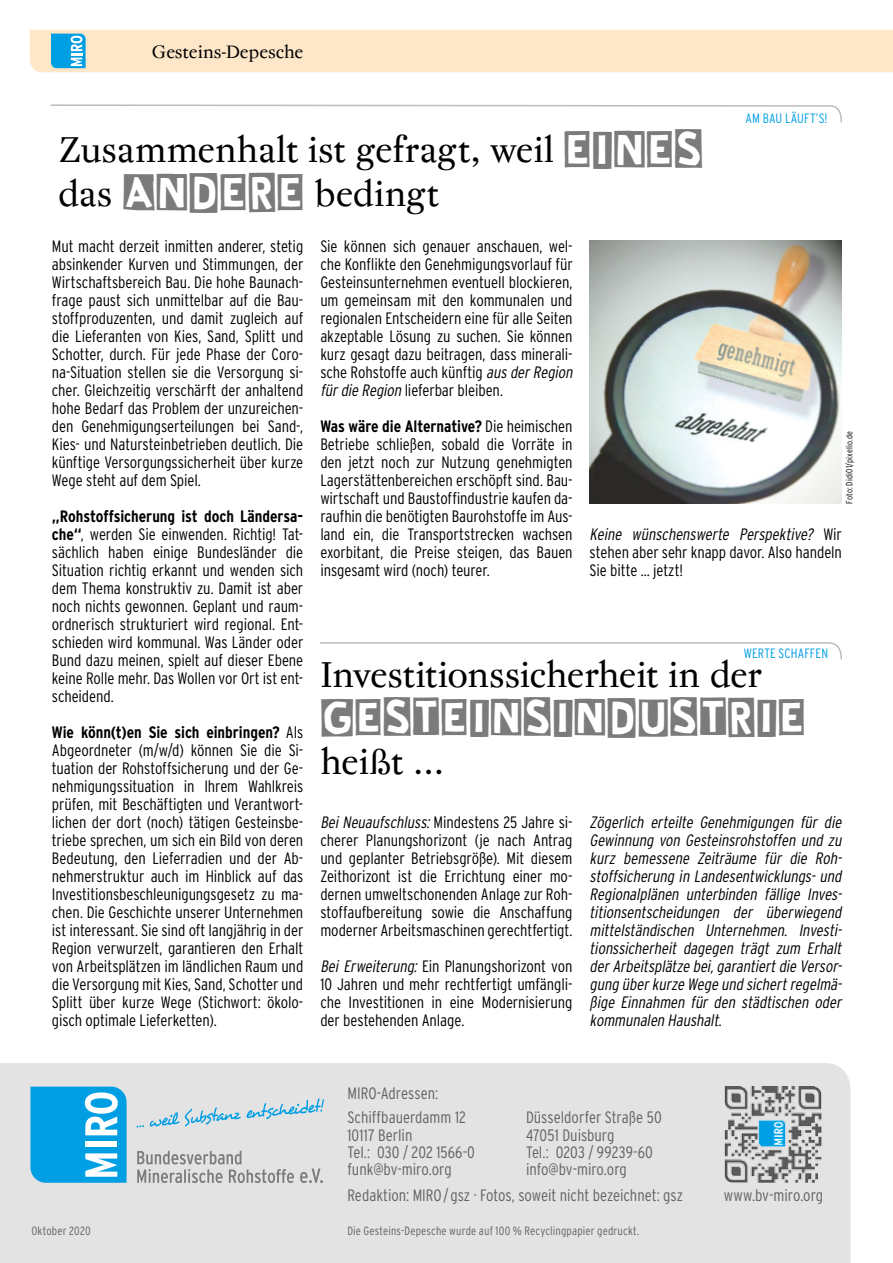
<style>
.page{position:relative;width:893px;height:1263px;background:#fff}
.page>*{position:absolute;margin:0;border:0;box-sizing:border-box;transform-origin:0 0}
.Überschrift{font:36px/47.7px "Regent Pro";letter-spacing:-.005em;color:#000}
.t1{font:18px "Regent Pro";letter-spacing:-.005em;color:#000}
.grund{font:300 condensed 16.5px/18px "Interstate";letter-spacing:-.005em;color:#000;text-align:justify}
.grund-2{font:italic 300 condensed 16.5px/18px "Interstate";color:#000;text-align:justify}
.grund-3{font:300 condensed 16.5px "Interstate";color:#626261}
.grund-4{font:300 condensed 13.5px "Interstate";letter-spacing:.01em;color:#009ee3}
.grund-5{font:300 condensed 12px "Interstate";letter-spacing:.015em;color:#626261}
.BU{font:300 condensed 9px "Interstate";letter-spacing:.02em;color:#000}
.s1{font-family:"Linotype Cutter";color:#7a7b7a}
.s2{font-style:italic}
.s3{font-weight:700}
</style>
<div class="page">
<div style="left:30px;top:30px;width:863px;height:42px;background:#fee6c8"></div>
<div style="left:0;top:1063px;width:850px;height:200px;background:#e3e3e3"></div>
<svg style="left:30px;top:1086px;width:97px;height:97px;background:#2fafe7"></svg>
<svg style="left:137px;top:1150px;width:186px;height:33px;background:#c9cac9"></svg>
<svg style="left:137px;top:1125px;width:7px;height:2px"></svg>
<svg style="left:150px;top:1107px;width:91px;height:19px;background:#b6d5e3"></svg>
<svg style="left:247px;top:1098px;width:77px;height:21px;background:#b7d5e3"></svg>
<img style="left:724px;top:1086px;width:100px;height:98px">
<svg style="left:319px;top:642px;width:523px;height:18px"></svg>
<svg style="left:50px;top:104px;width:792px;height:19px"></svg>
<img style="left:590px;top:240px;width:252px;height:264px">
<p class="t1" style="left:152px;top:41px;width:153px">Gesteins-Depesche</p>
<p class="grund-4" style="left:745px;top:110px;width:83px">AM BAU LÄUFT’S!</p>
<p class="Überschrift" style="left:58px;top:130px;width:647px;line-height:43.2px">Zusammenhalt ist gefragt, weil <span class="s1">EINES </span>das <span class="s1">ANDERE</span> bedingt</p>
<p class="grund" style="left:320px;top:237px;width:257px;text-align:left">Sie können sich genauer anschauen, wel&shy;che Konflikte den Genehmigungsvorlauf für Gesteinsunternehmen eventuell blockieren, um gemeinsam mit den kommunalen und regionalen Entscheidern eine für alle Seiten akzeptable Lösung zu suchen. Sie können kurz gesagt dazu beitragen, dass minerali&shy;sche Rohstoffe auch künftig <span class="s2">ausderRegion fürdie Region</span> lieferbar bleiben.</p>
<p class="grund" style="left:320px;top:417px;width:254px"><span class="s3">Was wäre die Alternative?</span> Die heimischen Betriebe schließen, sobald die Vorräte in den jetzt noch zur Nutzung genehmigten Lagerstättenbereichen erschöpft sind. Bau&shy;wirtschaft und Baustoffindustrie kaufen da&shy;raufhin die benötigten Baurohstoffe im Aus&shy;land ein, die Transportstrecken wachsen exorbitant, die Preise steigen, das Bauen insgesamt wird (noch) teurer.</p>
<p class="grund" style="left:52px;top:237px;width:253px">Mut macht derzeit inmitten anderer, stetig absinkender Kurven und Stimmungen, der Wirtschaftsbereich Bau. Die hohe Baunach&shy;frage paust sich unmittelbar auf die Bau&shy;stoffproduzenten, und damit zugleich auf die Lieferanten von Kies, Sand, Splitt und Schotter, durch. Für jede Phase der Coro&shy;na-Situation stellen sie die Versorgung si&shy;cher. Gleichzeitig verschärft der anhaltend hohe Bedarf das Problem der unzureichen&shy;den Genehmigungserteilungen bei Sand-, Kies- und Natursteinbetrieben deutlich. Die künftige Versorgungssicherheit über kurze Wege steht auf dem Spiel.</p>
<p class="grund" style="left:52px;top:507px;width:253px"><span class="s3">„Rohstoffsicherung ist doch Ländersa&shy;che“</span>, werden Sie einwenden. Richtig! Tat&shy;sächlich haben einige Bundesländer die Situation richtig erkannt und wenden sich dem Thema konstruktiv zu. Damit ist aber noch nichts gewonnen. Geplant und raum&shy;ordnerisch strukturiert wird regional. Ent&shy;schieden wird kommunal. Was Länder oder Bund dazu meinen, spielt auf dieser Ebene keine Rolle mehr. Das Wollen vor Ort ist ent&shy;scheidend.</p>
<p class="grund" style="left:52px;top:723px;width:253px"><span class="s3">Wie könn(t)en Sie sich einbringen?</span> Als Abgeordneter (m/w/d) können Sie die Si&shy;tuation der Rohstoffsicherung und der Ge&shy;nehmigungssituation in Ihrem Wahlkreis prüfen, mit Beschäftigten und Verantwort&shy;lichen der dort (noch) tätigen Gesteinsbe&shy;triebe sprechen, um sich ein Bild von deren Bedeutung, den Lieferradien und der Ab&shy;nehmerstruktur auch im Hinblick auf das Investitionsbeschleunigungsgesetz zu ma&shy;chen. Die Geschichte unserer Unternehmen ist interessant. Sie sind oft langjährig in der Region verwurzelt, garantieren den Erhalt von Arbeitsplätzen im ländlichen Raum und die Versorgung mit Kies, Sand, Schotter und Splitt über kurze Wege (Stichwort: ökolo&shy;gisch optimale Lieferketten).</p>
<p class="BU" style="left:844px;top:504px;width:75px;rotate:-90deg">Foto: Didi01/pixelio.de</p>
<p class="grund" style="left:590px;top:525px;width:254px"><span class="s2">Keine wünschenswerte Perspektive?</span> W i r stehen aber sehr knapp davor. Also handeln Sie bitte … jetzt!</p>
<p class="grund-4" style="left:744px;top:646px;width:86px">WERTE SCHAFFEN</p>
<p class="Überschrift" style="left:320px;top:652px;width:488px">Investitionssicherheit in der<br><span class="s1">GESTEINSINDUSTRIE</span></p>
<p class="Überschrift" style="left:320px;top:738px;width:125px">heißt …</p>
<p class="grund" style="left:320px;top:813px;width:254px"><span class="s2">BeiNeuaufschluss:</span>Mindestens 25 Jahre si&shy;cherer Planungshorizont (je nach Antrag und geplanter Betriebsgröße). Mit diesem Zeithorizont ist die Errichtung einer mo&shy;dernen umweltschonenden Anlage zur Roh&shy;stoffaufbereitung sowie die Anschaffung moderner Arbeitsmaschinen gerechtfertigt.</p>
<p class="grund" style="left:320px;top:957px;width:254px"><span class="s2">Bei Erweiterung:</span> Ein Planungshorizont von 10 Jahren und mehr rechtfertigt umfängli&shy;che Investitionen in eine Modernisierung der bestehenden Anlage.</p>
<p class="grund-2" style="left:590px;top:813px;width:257px">Zögerlich erteilte Genehmigungen für die Gewinnung von Gesteinsrohstoffen und zu kurz bemessene Zeiträume für die Roh&shy;stoffsicherung in Landesentwicklungs- und Regionalplänen unterbinden fällige Inves&shy;titionsentscheidungen der überwiegend mittelständischen Unternehmen. Investi&shy;tionssicherheit dagegen trägt zum Erhalt derArbeitsplätze bei,garantiertdie Versor&shy;gung überkurze Wege und sichertregelmä&shy;ßige Einnahmen für den städtischen oder kommunalen Haushalt.</p>
<p class="grund-3" style="left:347px;top:1084px;width:92px">MIRO-Adressen:</p>
<p class="grund-3" style="left:347px;top:1108px;width:120px">Schiffbauerdamm 12</p>
<p class="grund-3" style="left:347px;top:1125px;width:67px">10117 Berlin</p>
<p class="grund-3" style="left:347px;top:1143px;width:129px">Tel.: 030 / 202 1566-0</p>
<p class="grund-3" style="left:347px;top:1160px;width:106px">funk@bv-miro.org</p>
<p class="grund-3" style="left:347px;top:1186px;width:337px">Redaktion: MIRO / gsz · Fotos, soweit nicht bezeichnet: gsz</p>
<p class="grund-3" style="left:724px;top:1186px;width:101px">www.bv-miro.org</p>
<p class="grund-3" style="left:526px;top:1108px;width:137px">Düsseldorfer Straße 50</p>
<p class="grund-3" style="left:526px;top:1125px;width:90px">47051 Duisburg</p>
<p class="grund-3" style="left:526px;top:1143px;width:128px">Tel.: 0203 / 99239-60</p>
<p class="grund-3" style="left:526px;top:1160px;width:102px">info@bv-miro.org</p>
<p class="grund-5" style="left:31px;top:1223px;width:61px">Oktober 2020</p>
<p class="grund-5" style="left:347px;top:1223px;width:293px">Die Gesteins-Depesche wurde auf 100 % Recyclingpapier gedruckt.</p>
</div>
